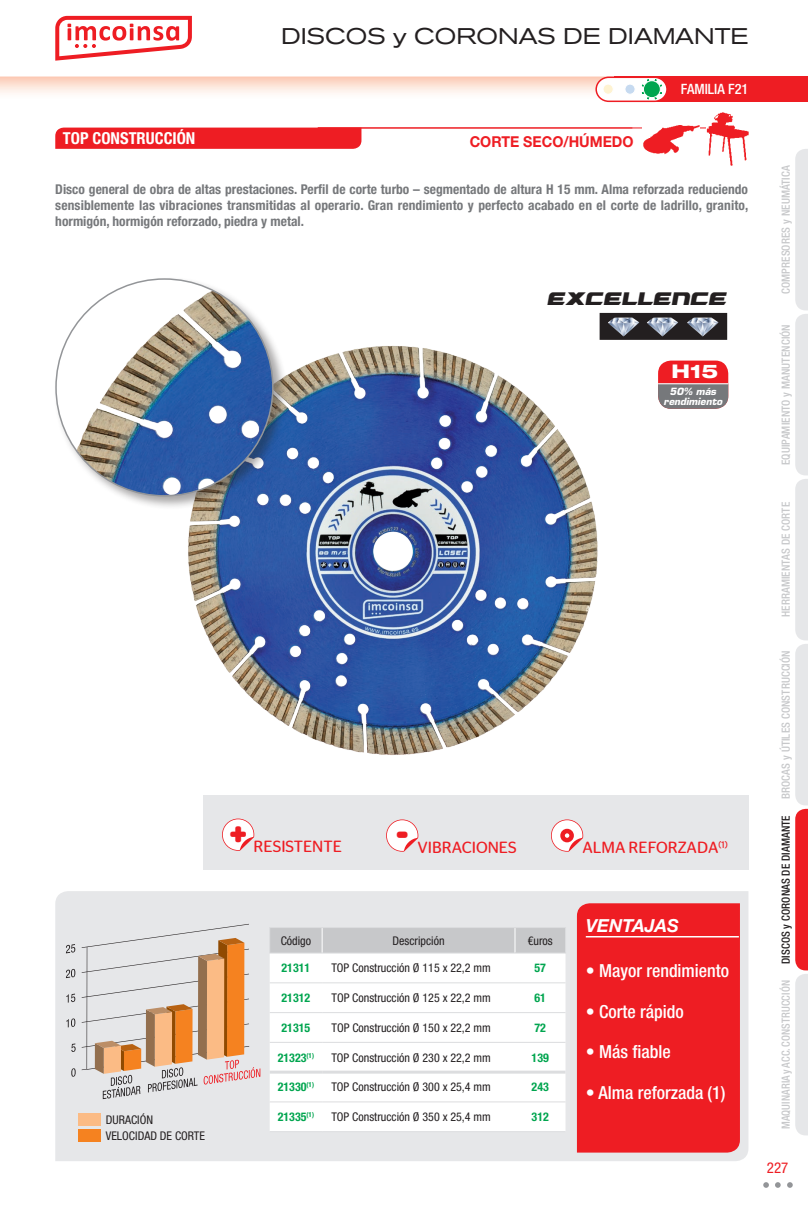
<style>
.page{position:relative;width:808px;height:1212px;background:#fff}
.page>*{position:absolute;margin:0;border:0;box-sizing:border-box;transform-origin:0 0}
.t1{font:700 39.3px "Stag Sans Round";color:#ee1d23}
.t2{font:expanded 22.5px "Akzidenz Grotesk BQ";color:#231f20}
.t3{font:800 expanded 18.9px "Helvetica Neue LT Std";color:#fff}
.t4{font:500 condensed 18px "Helvetica Neue LT Std";color:#fff}
.t5{font:italic 700 18px "Helvetica Neue LT Std";color:#fff}
.t6{font:16.8px "Graymalkin";color:#231f20;scale:.88 1}
.t7{font:700 condensed 16.5px "Helvetica Neue LT Std";color:#fff}
.t8{font:16.2px "Stag Sans Round";color:#ee1d23}
.t9{font:700 15px "Helvetica Neue LT Std";color:#ee1d23;scale:.95 1}
.t10{font:condensed 15px "Helvetica Neue LT Std";color:#ee1d23}
.t11{font:500 condensed 14.25px "Helvetica Neue LT Std";color:#fff}
.t12{font:700 condensed 13.5px/16.2px "Helvetica Neue LT Std";color:#76787b;text-align:justify}
.t13{font:condensed 12px/16.5px "Helvetica Neue LT Std";color:#231f20}
.t14{font:700 condensed 12px "Helvetica Neue LT Std";color:#00a54f}
.t15{font:500 condensed 11.25px "Helvetica Neue LT Std";letter-spacing:.01em;color:#c7c8ca}
.t16{font:500 condensed 11.25px "Helvetica Neue LT Std";letter-spacing:.01em;color:#c7c8ca;scale:.95 1}
.t17{font:500 condensed 11.25px "Helvetica Neue LT Std";letter-spacing:.01em;color:#231f20}
.t18{font:italic 700 9.75px/9.8px "Eurostile LT Std";color:#fff;text-align:center}
</style>
<div class="page">
<svg style="left:795px;top:149px;width:13px;height:986px;background:#e8c8ca"></svg>
<svg style="left:763px;top:1182px;width:6px;height:6px"></svg>
<svg style="left:775px;top:1182px;width:6px;height:6px"></svg>
<svg style="left:787px;top:1182px;width:6px;height:6px"></svg>
<div style="left:55px;top:128px;width:306px;height:21px;background:#ee1d23"></div>
<hr style="left:318px;top:128px;width:430px;height:1px;background:#ee1d23">
<svg style="left:0;top:77px;width:595px;height:16px;background:#fce1d4"></svg>
<svg style="left:0;top:15px;width:808px;height:62px"></svg>
<div style="left:614px;top:77px;width:194px;height:25px;background:#ee1d23"></div>
<svg style="left:55px;top:16px;width:137px;height:45px"></svg>
<svg style="left:611px;top:16px;width:166px;height:26px"></svg>
<svg style="left:595px;top:76px;width:73px;height:27px"></svg>
<div style="left:643px;top:81px;width:17px;height:17px;background:#00a54f;border-radius:50%"></div>
<div style="left:643px;top:80px;width:18px;height:18px;border:1px solid #fff;border-radius:50%"></div>
<div style="left:625px;top:84px;width:10px;height:10px;background:#c6daf0;border-radius:50%"></div>
<div style="left:625px;top:84px;width:10px;height:11px;border:1px solid #fff;border-radius:50%"></div>
<div style="left:603px;top:84px;width:10px;height:10px;background:#fef3d2;border-radius:50%"></div>
<div style="left:603px;top:84px;width:10px;height:11px;border:1px solid #fff;border-radius:50%"></div>
<div style="left:55px;top:891px;width:693px;height:270px;background:#e6e7e9"></div>
<img style="left:188px;top:337px;width:412px;height:418px">
<img style="left:642px;top:125px;width:58px;height:29px">
<img style="left:706px;top:112px;width:43px;height:54px">
<div style="left:79px;top:1113px;width:22px;height:13px;background:#fbbb85"></div>
<div style="left:79px;top:1129px;width:22px;height:13px;background:#f58220"></div>
<div style="left:577px;top:903px;width:163px;height:249px;background:#ee1d23"></div>
<hr style="left:586px;top:936px;width:153px;height:1px;background:#fff">
<div style="left:53px;top:276px;width:235px;height:235px;background:#231f20;opacity:.4"></div>
<img style="left:56px;top:279px;width:217px;height:217px;border-radius:108px">
<svg style="left:66px;top:944px;width:9px;height:9px"></svg>
<svg style="left:66px;top:969px;width:9px;height:9px"></svg>
<svg style="left:66px;top:993px;width:9px;height:9px"></svg>
<svg style="left:66px;top:1018px;width:9px;height:9px"></svg>
<svg style="left:71px;top:1043px;width:5px;height:9px"></svg>
<svg style="left:71px;top:1068px;width:5px;height:9px"></svg>
<svg style="left:72px;top:1069px;width:3px;height:7px"></svg>
<div style="left:600px;top:313px;width:127px;height:27px;background:#231f20;border:2px solid #231f20"></div>
<img style="left:608px;top:318px;width:31px;height:18px">
<img style="left:647px;top:318px;width:31px;height:18px">
<img style="left:687px;top:318px;width:31px;height:18px">
<svg style="left:82px;top:924px;width:178px;height:175px;background:#ddc6b4"></svg>
<div style="left:658px;top:361px;width:70px;height:48px;background:#ee1d23;border-radius:13px"></div>
<svg style="left:658px;top:383px;width:70px;height:26px;background:#828183"></svg>
<svg style="left:270px;top:953px;width:295px;height:178px"></svg>
<svg style="left:269px;top:927px;width:297px;height:26px;background:#c8c9cb"></svg>
<hr style="left:515px;top:952px;width:51px;height:1px;background:#dcdddf">
<hr style="left:270px;top:982px;width:52px;height:1px;background:#dcdddf">
<hr style="left:322px;top:982px;width:193px;height:1px;background:#dcdddf">
<hr style="left:515px;top:982px;width:50px;height:1px;background:#dcdddf">
<hr style="left:270px;top:1012px;width:52px;height:1px;background:#dcdddf">
<hr style="left:322px;top:1012px;width:193px;height:1px;background:#dcdddf">
<hr style="left:515px;top:1012px;width:50px;height:1px;background:#dcdddf">
<hr style="left:270px;top:1042px;width:52px;height:1px;background:#dcdddf">
<hr style="left:322px;top:1042px;width:193px;height:1px;background:#dcdddf">
<hr style="left:515px;top:1042px;width:50px;height:1px;background:#dcdddf">
<hr style="left:270px;top:1070px;width:52px;height:3px;background:#dcdddf">
<hr style="left:322px;top:1070px;width:193px;height:3px;background:#dcdddf">
<hr style="left:515px;top:1070px;width:50px;height:3px;background:#dcdddf">
<hr style="left:270px;top:1101px;width:52px;height:1px;background:#dcdddf">
<hr style="left:270px;top:1131px;width:52px;height:1px;background:#dcdddf">
<hr style="left:322px;top:1101px;width:193px;height:1px;background:#dcdddf">
<hr style="left:322px;top:1131px;width:193px;height:1px;background:#dcdddf">
<hr style="left:515px;top:1101px;width:50px;height:1px;background:#dcdddf">
<hr style="left:515px;top:1131px;width:50px;height:1px;background:#dcdddf">
<div style="left:203px;top:796px;width:545px;height:74px;background:#e6e7e9"></div>
<svg style="left:222px;top:818px;width:32px;height:33px"></svg>
<svg style="left:386px;top:819px;width:32px;height:33px"></svg>
<svg style="left:551px;top:819px;width:32px;height:33px"></svg>
<svg style="left:562px;top:831px;width:10px;height:9px"></svg>
<div style="left:560px;top:829px;width:14px;height:13px;border:4px solid #ee1d23;border-radius:50%"></div>
<h2 class="t2" style="left:281px;top:23px;width:469px">DISCOS y CORONAS DE DIAMANTE</h2>
<p class="t7" style="left:63px;top:128px;width:134px">TOP CONSTRUCCIÓN</p>
<p class="t9" style="left:470px;top:132px;width:174px">CORTE SECO/HÚMEDO</p>
<p class="t11" style="left:681px;top:81px;width:69px">FAMILIA F21</p>
<p class="t12" style="left:55px;top:180px;width:694px">Disco general de obra de altas prestaciones. Perfil de corte turbo – segmentado de altura H 15 mm. Alma reforzada reduciendo sensiblemente las vibraciones transmitidas al operario. Gran rendimiento y perfecto acabado en el corte de ladrillo, granito, hormigón, hormigón reforzado, piedra y metal.</p>
<p class="t6" style="left:547px;top:288px;width:206px">EXCELLENCE</p>
<h3 class="t3" style="left:671px;top:359px;width:48px">H15</h3>
<p class="t18" style="left:664px;top:387px;width:60px">50% más rendimiento</p>
<p class="t8" style="left:230px;top:837px;width:114px"><sup>+</sup> RESISTENTE</p>
<h1 class="t1" style="left:396px;top:809px;width:14px">-</h1>
<p class="t8" style="left:417px;top:838px;width:101px">VIBRACIONES</p>
<p class="t13" style="left:106px;top:1111px;width:101px">DURACIÓN<br>VELOCIDAD DE CORTE</p>
<p class="t13" style="left:281px;top:932px;width:32px">Código</p>
<p class="t13" style="left:393px;top:932px;width:53px">Descripción</p>
<p class="t13" style="left:528px;top:932px;width:27px">€uros</p>
<p class="t14" style="left:281px;top:961px;width:30px">21311</p>
<p class="t13" style="left:331px;top:960px;width:161px">TOP Construcción Ø 115 x 22,2 mm</p>
<p class="t14" style="left:534px;top:961px;width:13px">57</p>
<p class="t14" style="left:281px;top:990px;width:30px">21312</p>
<p class="t13" style="left:331px;top:989px;width:161px">TOP Construcción Ø 125 x 22,2 mm</p>
<p class="t14" style="left:534px;top:990px;width:13px">61</p>
<p class="t14" style="left:282px;top:1020px;width:30px">21315</p>
<p class="t13" style="left:331px;top:1019px;width:161px">TOP Construcción Ø 150 x 22,2 mm</p>
<p class="t14" style="left:534px;top:1020px;width:13px">72</p>
<p class="t14" style="left:278px;top:1050px;width:38px">21323<sup>(1)</sup></p>
<p class="t13" style="left:331px;top:1049px;width:161px">TOP Construcción Ø 230 x 22,2 mm</p>
<p class="t14" style="left:532px;top:1050px;width:19px">139</p>
<p class="t14" style="left:278px;top:1080px;width:38px">21330<sup>(1)</sup></p>
<p class="t13" style="left:331px;top:1079px;width:161px">TOP Construcción Ø 300 x 25,4 mm</p>
<p class="t14" style="left:532px;top:1080px;width:19px">243</p>
<p class="t14" style="left:278px;top:1109px;width:38px">21335<sup>(1)</sup></p>
<p class="t13" style="left:331px;top:1108px;width:161px">TOP Construcción Ø 350 x 25,4 mm</p>
<p class="t14" style="left:532px;top:1109px;width:19px">312</p>
<p class="t8" style="left:582px;top:838px;width:147px">ALMA REFORZADA<sup>(1)</sup></p>
<h3 class="t5" style="left:586px;top:914px;width:95px">VENTAJAS</h3>
<h3 class="t4" style="left:586px;top:960px;width:145px">• Mayor rendimiento</h3>
<h3 class="t4" style="left:586px;top:1000px;width:99px">• Corte rápido</h3>
<h3 class="t4" style="left:586px;top:1041px;width:86px">• Más fiable</h3>
<h3 class="t4" style="left:586px;top:1082px;width:141px">• Alma reforzada (1)</h3>
<p class="t15" style="left:779px;top:294px;width:130px;rotate:-90deg">COMPRESORES y NEUMÁTICA</p>
<p class="t15" style="left:779px;top:465px;width:143px;rotate:-90deg">EQUIPAMIENTO y MANUTENCIÓN</p>
<p class="t15" style="left:779px;top:617px;width:117px;rotate:-90deg">HERRAMIENTAS DE CORTE</p>
<p class="t15" style="left:779px;top:799px;width:150px;rotate:-90deg">BROCAS y ÚTILES CONSTRUCCIÓN</p>
<p class="t17" style="left:779px;top:964px;width:150px;rotate:-90deg">DISCOS y CORONAS DE DIAMANTE</p>
<p class="t16" style="left:779px;top:1129px;width:158px;rotate:-90deg">MAQUINARIA y ACC. CONSTRUCCIÓN</p>
<p class="t10" style="left:767px;top:1159px;width:23px">227</p>
</div>
